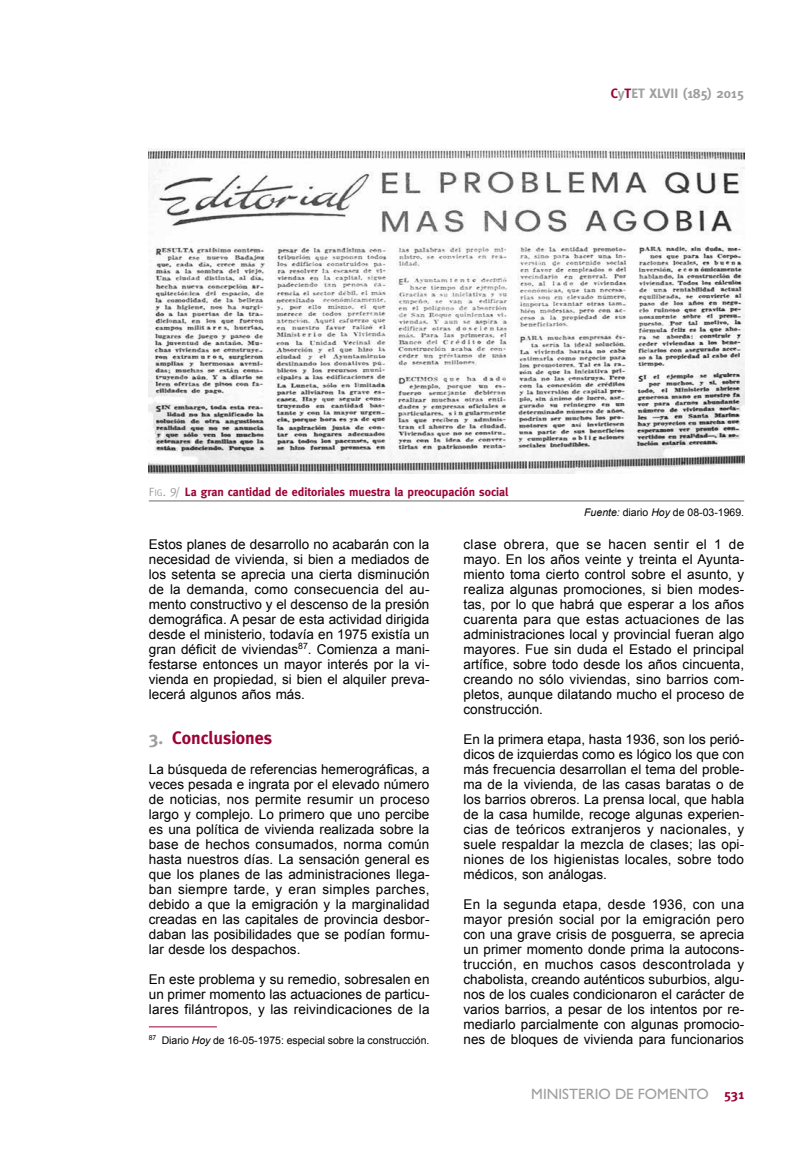
<style>
.page{position:relative;width:808px;height:1149px;background:#fff}
.page>*{position:absolute;margin:0;border:0;box-sizing:border-box;transform-origin:0 0}
.t1{font:700 18px "Meta";color:#9b0337}
.t2{font:15px "Gill Sans";color:#9e9e9e}
.t3{font:13.5px/15px "Arial";color:#000;text-align:justify}
.t4{font:700 13.5px "Meta";color:#9e9e9e}
.t5{font:700 12px "Meta";color:#9b0337}
.t6{font:10.5px "Arial";color:#000}
.s1{color:#9b0337}
.s2{font-family:"Meta Caps SC800";font-weight:400;color:#9e9e9e}
.s3{font-family:"Meta Caps SC800";font-weight:400;font-size:9.6px;color:#9e9e9e}
.s4{font-style:italic}
.s5{color:#9e9e9e}
.s6{font-family:"Meta";font-weight:700;font-size:13.5px;color:#9b0337}
</style>
<div class="page">
<hr style="left:149px;top:1026px;width:68px;height:1px;background:#9b0337">
<hr style="left:149px;top:500px;width:595px;height:1px;background:#9e9e9e">
<img style="left:149px;top:149px;width:595px;height:324px">
<p class="t4" style="left:611px;top:85px;width:135px"><span class="s1">C</span>y<span class="s1">T</span>ET XLVII (185) 2015</p>
<p class="t5" style="left:149px;top:484px;width:361px"><span class="s2">F</span><span class="s3">ig</span><span class="s2">. 9/</span> La gran cantidad de editoriales muestra la preocupación social</p>
<p class="t6" style="left:584px;top:506px;width:161px"><span class="s4">Fuente:</span> diario <span class="s4">Hoy</span> de 08-03-1969.</p>
<p class="t3" style="left:149px;top:536px;width:282px">Estos planes de desarrollo no acabarán con la necesidad de vivienda, si bien a mediados de los setenta se aprecia una cierta disminución de la demanda, como consecuencia del au&shy;mento constructivo y el descenso de la presión demográfica. A pesar de esta actividad dirigida desde el ministerio, todavía en 1975 existía un gran déficit de viviendas<sup>87</sup>. Comienza a mani&shy;festarse entonces un mayor interés por la vi&shy;vienda en propiedad, si bien el alquiler preva&shy;lecerá algunos años más.</p>
<h1 class="t1" style="left:149px;top:727px;width:125px"><span class="s5">3.</span> Conclusiones</h1>
<p class="t3" style="left:149px;top:761px;width:282px">La búsqueda de referencias hemerográficas, a veces pesada e ingrata por el elevado número de noticias, nos permite resumir un proceso largo y complejo. Lo primero que uno percibe es una política de vivienda realizada sobre la base de hechos consumados, norma común hasta nuestros días. La sensación general es que los planes de las administraciones llega&shy;ban siempre tarde, y eran simples parches, debido a que la emigración y la marginalidad creadas en las capitales de provincia desbor&shy;daban las posibilidades que se podían formu&shy;lar desde los despachos.</p>
<p class="t3" style="left:149px;top:971px;width:282px">En este problema y su remedio, sobresalen en un primer momento las actuaciones de particu&shy;lares filántropos, y las reivindicaciones de la</p>
<p class="t6" style="left:149px;top:1034px;width:282px"><sup>87</sup> Diario <span class="s4">Hoy</span> de 16-05-1975: especial sobre la construcción.</p>
<p class="t3" style="left:463px;top:536px;width:282px">clase obrera, que se hacen sentir el 1 de mayo. En los años veinte y treinta el Ayunta&shy;miento toma cierto control sobre el asunto, y realiza algunas promociones, si bien modes&shy;tas, por lo que habrá que esperar a los años cuarenta para que estas actuaciones de las administraciones local y provincial fueran algo mayores. Fue sin duda el Estado el principal artífice, sobre todo desde los años cincuenta, creando no sólo viviendas, sino barrios com&shy;pletos, aunque dilatando mucho el proceso de construcción.</p>
<p class="t3" style="left:463px;top:731px;width:282px">En la primera etapa, hasta 1936, son los perió&shy;dicos de izquierdas como es lógico los que con más frecuencia desarrollan el tema del proble&shy;ma de la vivienda, de las casas baratas o de los barrios obreros. La prensa local, que habla de la casa humilde, recoge algunas experien&shy;cias de teóricos extranjeros y nacionales, y suele respaldar la mezcla de clases; las opi&shy;niones de los higienistas locales, sobre todo médicos, son análogas.</p>
<p class="t3" style="left:463px;top:896px;width:282px">En la segunda etapa, desde 1936, con una mayor presión social por la emigración pero con una grave crisis de posguerra, se aprecia un primer momento donde prima la autocons&shy;trucción, en muchos casos descontrolada y chabolista, creando auténticos suburbios, algu&shy;nos de los cuales condicionaron el carácter de varios barrios, a pesar de los intentos por re&shy;mediarlo parcialmente con algunas promocio&shy;nes de bloques de vivienda para funcionarios</p>
<p class="t2" style="left:531px;top:1084px;width:214px">MINISTERIO DE FOMENTO <span class="s6">531</span></p>
</div>
